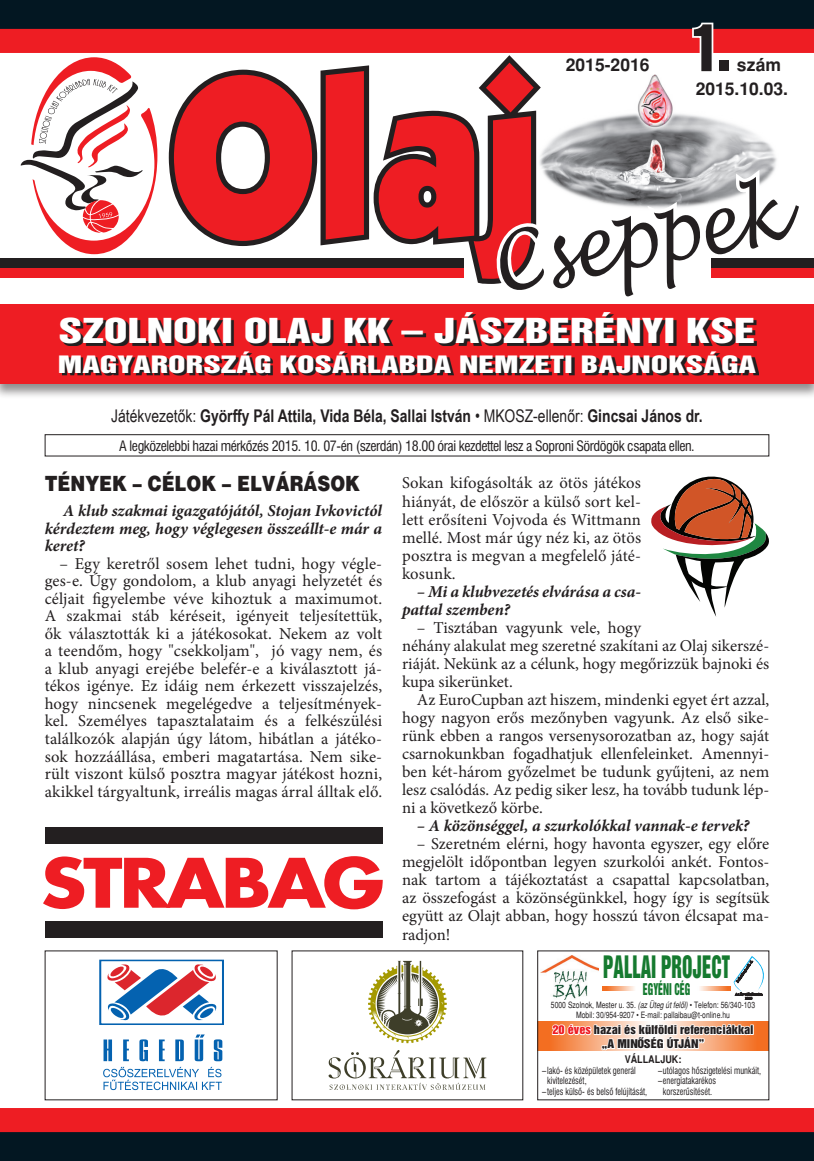
<style>
.page{position:relative;width:814px;height:1161px;background:#fff}
.page>*{position:absolute;margin:0;border:0;box-sizing:border-box;transform-origin:0 0}
.t1{font:228.2px "Kabel Ult HU Normal";color:#ee1d23;scale:.83 1}
.t2{font:italic 80.85px "Lucida Handwriting";color:#231f20;scale:.87 1}
.t3{font:59.5px "H Helvetica Inserat Regular";color:#231f20}
.t4{font:31.5px "H Helvetica Inserat Regular";color:#fff;scale:1.37 1}
.t5{font:28.35px "Helvetica Inserat HU";color:#157a2f;scale:.67 1}
.t6{font:21.88px "H Helvetica Inserat Regular";color:#fff;scale:1.44 1}
.t7{font:21px "H Helvetica Black";color:#231f20;scale:.85 1}
.t8{font:700 17.5px "Arial Narrow";color:#231f20}
.t9{font:17.5px/24.3px "H Helvetica Bold";color:#231f20}
.t10{font:16.62px/18px "Minion Pro";color:#231f20;text-align:justify}
.t11{font:italic 700 16.62px/17.5px "Minion Pro";color:#231f20;text-align:justify}
.t12{font:14.88px "Helvetica Inserat HU";color:#157a2f;scale:.67 1}
.t13{font:condensed 14px "H Helvetica";letter-spacing:-.03em;color:#231f20}
.t14{font:11.03px/14px "H Helvetica Inserat Regular";color:#231f20;text-align:center;scale:1.11 1}
.t15{font:10.5px "H Helvetica Bold";color:#231f20;scale:.86 1}
.t16{font:condensed 9.62px "H Helvetica";color:#231f20;scale:.86 1}
.t17{font:8.75px/9.6px "H Helvetica";color:#231f20;text-align:center;scale:.78 1}
.s1{font-weight:400}
.s2{font-family:"H Helvetica Italic"}
.s3{color:#ee1d23}
</style>
<div class="page">
<div style="left:0;top:0;width:814px;height:30px;background:#031722"></div>
<div style="left:0;top:1131px;width:814px;height:30px;background:#031722"></div>
<div style="left:0;top:30px;width:814px;height:22px;background:#ee1d23"></div>
<div style="left:0;top:29px;width:814px;height:24px;border:2px solid #ee1d23"></div>
<div style="left:0;top:1109px;width:814px;height:22px;background:#ee1d23"></div>
<div style="left:0;top:1108px;width:814px;height:24px;border:2px solid #ee1d23"></div>
<img style="left:637px;top:74px;width:140px;height:128px">
<div style="left:0;top:258px;width:463px;height:10px;background:#231f20"></div>
<div style="left:0;top:268px;width:463px;height:10px;background:#ee1d23"></div>
<div style="left:711px;top:258px;width:103px;height:10px;background:#231f20"></div>
<div style="left:711px;top:268px;width:103px;height:10px;background:#ee1d23"></div>
<svg style="left:21px;top:57px;width:136px;height:197px"></svg>
<svg style="left:164px;top:50px;width:473px;height:234px"></svg>
<svg style="left:598px;top:202px;width:42px;height:931px"></svg>
<svg style="left:640px;top:195px;width:69px;height:938px"></svg>
<svg style="left:696px;top:162px;width:81px;height:102px"></svg>
<svg style="left:690px;top:22px;width:25px;height:53px"></svg>
<svg style="left:368px;top:961px;width:79px;height:82px"></svg>
<svg style="left:328px;top:1050px;width:158px;height:40px"></svg>
<div style="left:45px;top:827px;width:338px;height:17px;background:#231f20"></div>
<div style="left:45px;top:921px;width:338px;height:17px;background:#231f20"></div>
<svg style="left:43px;top:856px;width:340px;height:53px"></svg>
<svg style="left:44px;top:950px;width:234px;height:151px"></svg>
<div style="left:45px;top:435px;width:723px;height:21px;background:#fff"></div>
<div style="left:45px;top:434px;width:724px;height:22px;border:1px solid #231f20"></div>
<svg style="left:651px;top:476px;width:118px;height:141px"></svg>
<div style="left:537px;top:1021px;width:116px;height:30px;background:#f36e21"></div>
<div style="left:653px;top:1021px;width:115px;height:30px;background:#f36e21"></div>
<img style="left:540px;top:956px;width:58px;height:43px">
<svg style="left:551px;top:1012px;width:202px;height:56px"></svg>
<svg style="left:733px;top:956px;width:30px;height:43px"></svg>
<svg style="left:602px;top:986px;width:33px;height:4px"></svg>
<svg style="left:697px;top:986px;width:33px;height:4px"></svg>
<div style="left:0;top:303px;width:814px;height:96px;background:#231f20;opacity:.5"></div>
<div style="left:0;top:304px;width:814px;height:79px;background:#ee1d23"></div>
<svg style="left:62px;top:354px;width:697px;height:22px"></svg>
<svg style="left:63px;top:314px;width:693px;height:32px"></svg>
<h3 class="t3" style="left:690px;top:12px;width:42px">1.</h3>
<p class="t9" style="left:695px;top:53px;width:94px;text-indent:41px">szám<br>2015.10.03.</p>
<p class="t9" style="left:566px;top:53px;width:85px">2015-2016</p>
<h1 class="t1" style="left:170px;top:17px;width:446px">Olaj</h1>
<h2 class="t2" style="left:483px;top:216px;width:339px;rotate:-10deg">Cseppek</h2>
<h3 class="t4" style="left:58px;top:312px;width:510px">SZOLNOKI OLAJ KK – JÁSZBERÉNYI KSE</h3>
<h3 class="t6" style="left:58px;top:351px;width:486px">MAGYARORSZÁG KOSÁRLABDA NEMZETI BAJNOKSÁGA</h3>
<p class="t8" style="left:111px;top:405px;width:593px"><span class="s1">Játékvezetők:</span> Györffy Pál Attila, Vida Béla, Sallai István <span class="s1">• MKOSZ-ellenőr:</span> Gincsai János dr.</p>
<p class="t13" style="left:119px;top:437px;width:577px">A legközelebbi hazai mérkőzés 2015. 10. 07-én (szerdán) 18.00 órai kezdettel lesz a Soproni Sördögök csapata ellen.</p>
<p class="t7" style="left:45px;top:470px;width:372px">TÉNYEK – CÉLOK – ELVÁRÁSOK</p>
<p class="t11" style="left:45px;top:502px;width:339px;text-indent:19px">A klub szakmai igazgatójától, Stojan Ivkovictól kérdeztem meg, hogy véglegesen összeállt-e már a keret?</p>
<p class="t10" style="left:45px;top:555px;width:339px;line-height:17.5px;text-indent:15px">– Egy keretről sosem lehet tudni, hogy végle&shy;ges-e. Úgy gondolom, a klub anyagi helyzetét és céljait figyelembe véve kihoztuk a maximumot.<br>A szakmai stáb kéréseit, igényeit teljesítettük, ők választották ki a játékosokat. Nekem az volt a teendőm, hogy "csekkoljam", jó vagy nem, és a klub anyagi erejébe belefér-e a kiválasztott já&shy;tékos igénye. Ez idáig nem érkezett visszajelzés, hogy nincsenek megelégedve a teljesítmények&shy;kel. Személyes tapasztalataim és a felkészülési találkozók alapján úgy látom, hibátlan a játéko&shy;sok hozzáállása, emberi magatartása. Nem sike&shy;rült viszont külső posztra magyar játékost hozni, akikkel tárgyaltunk, irreális magas árral álltak elő.</p>
<p class="t10" style="left:402px;top:474px;width:240px">Sokan kifogásolták az ötös játékos hiányát, de először a külső sort kel&shy;lett erősíteni Vojvoda és Wittmann mellé. Most már úgy néz ki, az ötös posztra is megvan a megfelelő játé&shy;kosunk.</p>
<p class="t11" style="left:402px;top:582px;width:240px;line-height:18px;text-indent:15px">– Mi a klubvezetés elvárása a csa&shy;pattal szemben?</p>
<p class="t10" style="left:402px;top:618px;width:369px;text-align:left;text-indent:15px">– Tisztában vagyunk vele, hogy<br>néhány alakulat meg szeretné szakítani az Olaj sikerszé&shy;riáját. Nekünk az a célunk, hogy megőrizzük bajnoki és kupa sikerünket.</p>
<p class="t10" style="left:402px;top:691px;width:369px;text-indent:15px">Az EuroCupban azt hiszem, mindenki egyet ért azzal, hogy nagyon erős mezőnyben vagyunk. Az első sike&shy;rünk ebben a rangos versenysorozatban az, hogy saját csarnokunkban fogadhatjuk ellenfeleinket. Amennyi&shy;ben két-három győzelmet be tudunk gyűjteni, az nem lesz csalódás. Az pedig siker lesz, ha tovább tudunk lép&shy;ni a következő körbe.</p>
<p class="t11" style="left:417px;top:817px;width:334px">– A közönséggel, a szurkolókkal vannak-e tervek?</p>
<p class="t10" style="left:402px;top:835px;width:369px;text-indent:15px">– Szeretném elérni, hogy havonta egyszer, egy előre megjelölt időpontban legyen szurkolói ankét. Fontos&shy;nak tartom a tájékoztatást a csapattal kapcsolatban, az összefogást a közönségünkkel, hogy így is segítsük együtt az Olajt abban, hogy hosszú távon élcsapat ma&shy;radjon!</p>
<h3 class="t5" style="left:603px;top:950px;width:191px">PALLAI PROJECT</h3>
<p class="t12" style="left:643px;top:980px;width:72px">EGYÉNI CÉG</p>
<p class="t17" style="left:551px;top:1000px;width:263px">5000 Szolnok, Mester u. 35. <span class="s2">(az Üteg út felől)</span> • Telefon: 56/340-103<br>Mobil: 30/954-9207 • E-mail: pallaibau@t-online.hu</p>
<p class="t15" style="left:624px;top:1053px;width:67px">VÁLLALJUK:</p>
<p class="t16" style="left:542px;top:1064px;width:110px">–lakó- és középületek generál</p>
<p class="t16" style="left:547px;top:1075px;width:47px">kivitelezését,</p>
<p class="t16" style="left:542px;top:1085px;width:124px">–teljes külső- és belső felújítását,</p>
<p class="t14" style="left:552px;top:1023px;width:183px"><span class="s3">20 éves</span> hazai és külföldi referenciákkal „A MINŐSÉG ÚTJÁN”</p>
<p class="t16" style="left:658px;top:1064px;width:121px">–utólagos hőszigetelési munkáit,</p>
<p class="t16" style="left:658px;top:1075px;width:69px">–energiatakarékos</p>
<p class="t16" style="left:663px;top:1085px;width:59px">korszerűsítését.</p>
</div>
